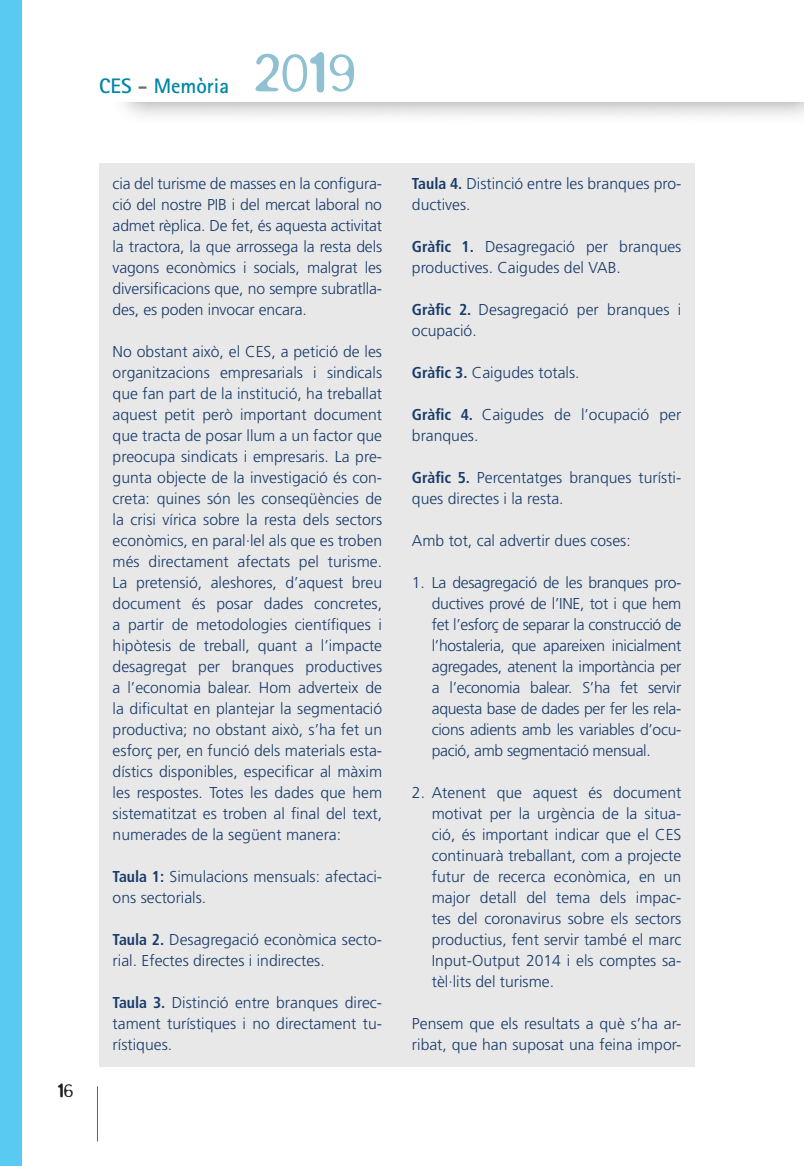
<style>
.page{position:relative;width:804px;height:1166px;background:#fff}
.page>*{position:absolute;margin:0;border:0;box-sizing:border-box;transform-origin:0 0}
.t1{font:300 61.07px "Blur";color:#90c1d3}
.t2{font:700 21px "Rotis Sans Serif";color:#0086a6}
.t3{font:300 21px "Blur";color:#231f20}
.t4{font:300 15.75px/21px "Frutiger LT Std";color:#183c6b}
.s1{color:#6c6d70}
.s2{font-weight:700;font-stretch:condensed}
</style>
<div class="page">
<hr style="left:97px;top:1086px;width:1px;height:55px;background:#0086a6">
<div style="left:0;top:0;width:21px;height:1166px;background:#59cbf2"></div>
<div style="left:99px;top:164px;width:595px;height:903px;background:#e9e8e8"></div>
<h2 class="t2" style="left:99px;top:73px;width:131px">CES <span class="s1">-</span> Memòria</h2>
<h1 class="t1" style="left:252px;top:39px;width:104px">2019</h1>
<h2 class="t3" style="left:58px;top:1079px;width:17px">16</h2>
<p class="t4" style="left:113px;top:173px;width:271px;text-align:justify">cia del turisme de masses en la configura&shy;ció del nostre PIB i del mercat laboral no admet rèplica. De fet, és aquesta activitat la tractora, la que arrossega la resta dels vagons econòmics i socials, malgrat les diversificacions que, no sempre subratlla&shy;des, es poden invocar encara.</p>
<p class="t4" style="left:113px;top:341px;width:271px;text-align:justify">No obstant això, el CES, a petició de les organitzacions empresarials i sindicals que fan part de la institució, ha treballat aquest petit però important document que tracta de posar llum a un factor que preocupa sindicats i empresaris. La pre&shy;gunta objecte de la investigació és con&shy;creta: quines són les conseqüències de la crisi vírica sobre la resta dels sectors econòmics, en paral·lel als que es troben més directament afectats pel turisme.<br>La pretensió, aleshores, d’aquest breu document és posar dades concretes, a partir de metodologies científiques i hipòtesis de treball, quant a l’impacte desagregat per branques productives a l’economia balear. Hom adverteix de la dificultat en plantejar la segmentació productiva; no obstant això, s’ha fet un esforç per, en funció dels materials esta&shy;dístics disponibles, especificar al màxim les respostes. Totes les dades que hem sistematitzat es troben al final del text, numerades de la següent manera:</p>
<p class="t4" style="left:113px;top:866px;width:271px"><span class="s2">Taula 1:</span> Simulacions mensuals: afectaci&shy;ons sectorials.</p>
<p class="t4" style="left:113px;top:929px;width:271px"><span class="s2">Taula 2.</span> Desagregació econòmica secto&shy;rial. Efectes directes i indirectes.</p>
<p class="t4" style="left:113px;top:992px;width:271px;text-align:justify"><span class="s2">Taula 3.</span> Distinció entre branques direc&shy;tament turístiques i no directament tu&shy;rístiques.</p>
<p class="t4" style="left:412px;top:173px;width:271px"><span class="s2">Taula 4.</span> Distinció entre les branques pro&shy;ductives.</p>
<p class="t4" style="left:412px;top:236px;width:271px"><span class="s2">Gràfic 1.</span> Desagregació per branques productives. Caigudes del VAB.</p>
<p class="t4" style="left:412px;top:299px;width:271px"><span class="s2">Gràfic 2.</span> Desagregació per branques i ocupació.</p>
<p class="t4" style="left:412px;top:362px;width:169px"><span class="s2">Gràfic 3.</span> Caigudes totals.</p>
<p class="t4" style="left:412px;top:404px;width:271px"><span class="s2">Gràfic 4.</span> Caigudes de l’ocupació per branques.</p>
<p class="t4" style="left:412px;top:467px;width:271px"><span class="s2">Gràfic 5.</span> Percentatges branques turísti&shy;ques directes i la resta.</p>
<p class="t4" style="left:412px;top:530px;width:220px">Amb tot, cal advertir dues coses:</p>
<p class="t4" style="left:432px;top:572px;width:251px;text-align:justify;text-indent:-20px">1. La desagregació de les branques pro&shy;ductives prové de l’INE, tot i que hem fet l’esforç de separar la construcció de l’hostaleria, que apareixen inicialment agregades, atenent la importància per a l’economia balear. S’ha fet servir aquesta base de dades per fer les rela&shy;cions adients amb les variables d’ocu&shy;pació, amb segmentació mensual.</p>
<p class="t4" style="left:432px;top:782px;width:251px;text-align:justify;text-indent:-20px">2. Atenent que aquest és document motivat per la urgència de la situa&shy;ció, és important indicar que el CES continuarà treballant, com a projecte futur de recerca econòmica, en un major detall del tema dels impac&shy;tes del coronavirus sobre els sectors productius, fent servir també el marc Input-Output 2014 i els comptes sa&shy;tèl·lits del turisme.</p>
<p class="t4" style="left:412px;top:1013px;width:271px">Pensem que els resultats a què s’ha ar&shy;ribat, que han suposat una feina impor-</p>
</div>
